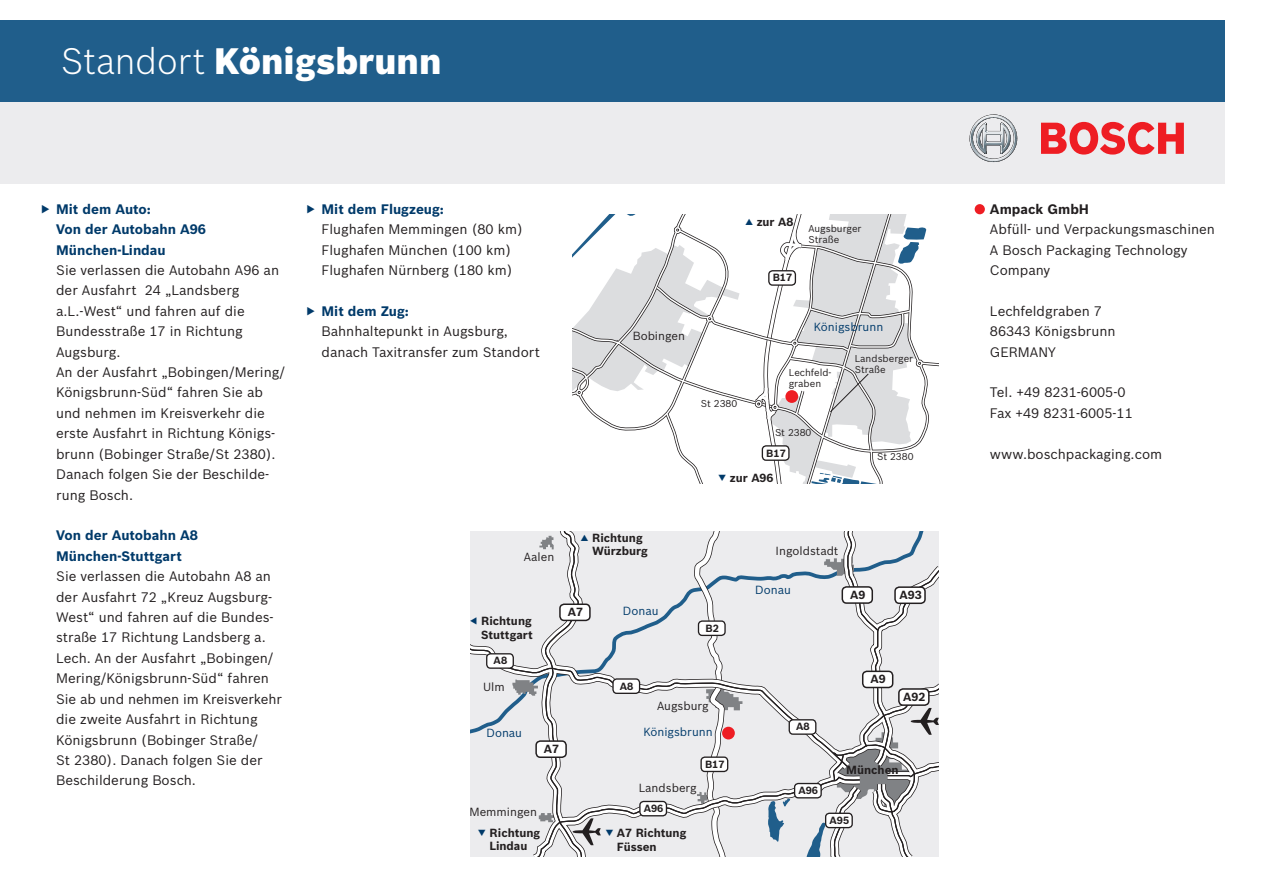
<style>
.page{position:relative;width:1263px;height:893px;background:#fff}
.page>*{position:absolute;margin:0;border:0;box-sizing:border-box;transform-origin:0 0}
.t1{font:900 36px "Bosch Sans";color:#fff}
.t2{font:13.5px/20.4px "Bosch Sans";color:#231f20}
.t3{font:700 13.5px/20.4px "Bosch Sans";color:#003a6a}
.t4{font:700 13.5px "Bosch Sans";color:#231f20}
.t5{font:700 11.55px/13.5px "Bosch Sans";color:#231f20}
.t6{font:11.55px "Bosch Sans";color:#231f20}
.t7{font:11.55px "Bosch Sans";color:#003a6a}
.t8{font:700 10.2px "Bosch Sans";color:#231f20}
.t9{font:9.75px/10.6px "Bosch Sans";color:#231f20}
.s1{font-weight:300}
.s2{font-weight:400}
.s3{color:#003a6a}
.s4{font-weight:700;color:#003a6a}
</style>
<div class="page">
<div style="left:469px;top:531px;width:470px;height:326px;background:#ececee"></div>
<div style="left:0;top:20px;width:1225px;height:82px;background:#205e8b"></div>
<div style="left:0;top:102px;width:1225px;height:82px;background:#ececee"></div>
<svg style="left:969px;top:114px;width:48px;height:48px"></svg>
<svg style="left:1041px;top:122px;width:143px;height:33px"></svg>
<div style="left:975px;top:204px;width:10px;height:10px;background:#ee1d23;border-radius:50%"></div>
<svg style="left:469px;top:645px;width:43px;height:123px"></svg>
<svg style="left:512px;top:531px;width:427px;height:326px"></svg>
<div style="left:789px;top:720px;width:27px;height:14px;background:#fff;border-radius:4px"></div>
<div style="left:788px;top:719px;width:28px;height:16px;border:1px solid #231f20;border-radius:4px"></div>
<div style="left:698px;top:621px;width:27px;height:14px;background:#fff;border-radius:4px"></div>
<div style="left:698px;top:620px;width:28px;height:16px;border:1px solid #231f20;border-radius:4px"></div>
<div style="left:701px;top:757px;width:27px;height:14px;background:#fff;border-radius:4px"></div>
<div style="left:700px;top:756px;width:28px;height:16px;border:1px solid #231f20;border-radius:4px"></div>
<div style="left:613px;top:679px;width:26px;height:14px;background:#fff;border-radius:4px"></div>
<div style="left:612px;top:678px;width:28px;height:16px;border:1px solid #231f20;border-radius:4px"></div>
<div style="left:487px;top:654px;width:26px;height:14px;background:#fff;border-radius:4px"></div>
<div style="left:486px;top:653px;width:28px;height:16px;border:1px solid #231f20;border-radius:4px"></div>
<div style="left:640px;top:801px;width:26px;height:15px;background:#fff;border-radius:4px"></div>
<div style="left:639px;top:801px;width:28px;height:15px;border:1px solid #231f20;border-radius:4px"></div>
<div style="left:795px;top:783px;width:26px;height:15px;background:#fff;border-radius:4px"></div>
<div style="left:794px;top:783px;width:28px;height:15px;border:1px solid #231f20;border-radius:4px"></div>
<div style="left:826px;top:813px;width:26px;height:15px;background:#fff;border-radius:4px"></div>
<div style="left:825px;top:813px;width:28px;height:15px;border:1px solid #231f20;border-radius:4px"></div>
<div style="left:560px;top:604px;width:30px;height:16px;background:#fff;border-radius:4px"></div>
<div style="left:559px;top:603px;width:32px;height:18px;border:2px solid #231f20;border-radius:4px"></div>
<div style="left:536px;top:741px;width:30px;height:16px;background:#fff;border-radius:4px"></div>
<div style="left:535px;top:740px;width:32px;height:18px;border:2px solid #231f20;border-radius:4px"></div>
<div style="left:895px;top:587px;width:30px;height:16px;background:#fff;border-radius:4px"></div>
<div style="left:894px;top:586px;width:32px;height:18px;border:2px solid #231f20;border-radius:4px"></div>
<div style="left:899px;top:689px;width:30px;height:16px;background:#fff;border-radius:4px"></div>
<div style="left:898px;top:688px;width:31px;height:18px;border:2px solid #231f20;border-radius:4px"></div>
<div style="left:842px;top:587px;width:30px;height:16px;background:#fff;border-radius:4px"></div>
<div style="left:841px;top:586px;width:32px;height:18px;border:2px solid #231f20;border-radius:4px"></div>
<div style="left:863px;top:671px;width:30px;height:16px;background:#fff;border-radius:4px"></div>
<div style="left:862px;top:671px;width:31px;height:17px;border:2px solid #231f20;border-radius:4px"></div>
<svg style="left:572px;top:214px;width:367px;height:270px"></svg>
<div style="left:762px;top:446px;width:27px;height:14px;background:#fff;border-radius:4px"></div>
<div style="left:762px;top:445px;width:27px;height:16px;border:1px solid #231f20;border-radius:4px"></div>
<h1 class="t1" style="left:61px;top:33px;width:382px"><span class="s1">Standort</span> Königsbrunn</h1>
<p class="t3" style="left:56px;top:198px;width:151px;text-indent:-15px"><span class="s2">▶</span> Mit dem Auto:<br>Von der Autobahn A96<br>München-Lindau</p>
<p class="t2" style="left:56px;top:259px;width:231px">Sie verlassen die Autobahn A96 an der Ausfahrt 24 „Landsberg a.L.-West“ und fahren auf die<br>Bundesstraße 17 in Richtung<br>Augsburg.<br>An der Ausfahrt „Bobingen/Mering/<br>Königsbrunn-Süd“ fahren Sie ab und nehmen im Kreisverkehr die erste Ausfahrt in Richtung Königs&shy;brunn (Bobinger Straße/St 2380).<br>Danach folgen Sie der Beschilde&shy;rung Bosch.</p>
<p class="t3" style="left:56px;top:524px;width:143px">Von der Autobahn A8<br>München-Stuttgart</p>
<p class="t2" style="left:56px;top:565px;width:227px">Sie verlassen die Autobahn A8 an der Ausfahrt 72 „Kreuz Augsburg-<br>West“ und fahren auf die Bundes&shy;straße 17 Richtung Landsberg a.<br>Lech. An der Ausfahrt „Bobingen/<br>Mering/Königsbrunn-Süd“ fahren<br>Sie ab und nehmen im Kreisverkehr die zweite Ausfahrt in Richtung<br>Königsbrunn (Bobinger Straße/<br>St 2380). Danach folgen Sie der<br>Beschilderung Bosch.</p>
<p class="t2" style="left:321px;top:198px;width:203px;text-indent:-15px"><span class="s3">▶</span> <span class="s4">Mit dem Flugzeug:<br></span>Flughafen Memmingen (80 km)<br>Flughafen München (100 km)<br>Flughafen Nürnberg (180 km)</p>
<p class="t2" style="left:321px;top:300px;width:220px;text-indent:-15px"><span class="s3">▶</span> <span class="s4">Mit dem Zug:<br></span>Bahnhaltepunkt in Augsburg, danach Taxitransfer zum Standort</p>
<p class="t6" style="left:633px;top:328px;width:54px">Bobingen</p>
<p class="t5" style="left:745px;top:214px;width:50px"><span class="s3">▲</span> zur A8</p>
<p class="t8" style="left:773px;top:270px;width:21px">B17</p>
<p class="t9" style="left:808px;top:222px;width:55px">Augsburger<br>Straße</p>
<p class="t7" style="left:814px;top:319px;width:71px">Königsbrunn</p>
<p class="t9" style="left:701px;top:397px;width:38px">St 2380</p>
<p class="t9" style="left:789px;top:367px;width:44px">Lechfeld&shy;graben</p>
<p class="t9" style="left:775px;top:426px;width:38px">St 2380</p>
<p class="t8" style="left:766px;top:445px;width:21px">B17</p>
<p class="t5" style="left:718px;top:470px;width:57px"><span class="s3">▼</span> zur A96</p>
<p class="t9" style="left:855px;top:353px;width:60px">Landsberger<br>Straße</p>
<p class="t9" style="left:877px;top:451px;width:38px">St 2380</p>
<p class="t6" style="left:524px;top:549px;width:32px">Aalen</p>
<p class="t5" style="left:592px;top:530px;width:57px;text-indent:-12px"><span class="s3">▲</span> Richtung<br>Würzburg</p>
<p class="t5" style="left:469px;top:614px;width:65px;text-align:right"><span class="s3">◀</span> Richtung<br>Stuttgart</p>
<p class="t8" style="left:494px;top:653px;width:15px">A8</p>
<p class="t6" style="left:483px;top:678px;width:23px">Ulm</p>
<p class="t5" style="left:568px;top:605px;width:17px">A7</p>
<p class="t7" style="left:486px;top:725px;width:37px">Donau</p>
<p class="t5" style="left:544px;top:741px;width:17px">A7</p>
<p class="t6" style="left:469px;top:804px;width:69px">Memmingen</p>
<p class="t5" style="left:478px;top:825px;width:64px;text-align:center"><span class="s3">▼</span> Richtung<br>Lindau</p>
<p class="t7" style="left:623px;top:602px;width:37px">Donau</p>
<p class="t8" style="left:620px;top:678px;width:15px">A8</p>
<p class="t8" style="left:705px;top:620px;width:15px">B2</p>
<p class="t6" style="left:657px;top:698px;width:53px">Augsburg</p>
<p class="t7" style="left:643px;top:723px;width:71px">Königsbrunn</p>
<p class="t6" style="left:639px;top:779px;width:59px">Landsberg</p>
<p class="t8" style="left:644px;top:801px;width:21px">A96</p>
<p class="t5" style="left:617px;top:826px;width:71px;text-indent:-12px"><span class="s3">▼</span> A7 Richtung<br>Füssen</p>
<p class="t8" style="left:705px;top:756px;width:21px">B17</p>
<p class="t6" style="left:776px;top:542px;width:64px">Ingoldstadt</p>
<p class="t7" style="left:755px;top:582px;width:37px">Donau</p>
<p class="t5" style="left:850px;top:587px;width:17px">A9</p>
<p class="t5" style="left:899px;top:587px;width:24px">A93</p>
<p class="t8" style="left:796px;top:719px;width:15px">A8</p>
<p class="t8" style="left:798px;top:783px;width:21px">A96</p>
<p class="t5" style="left:870px;top:672px;width:17px">A9</p>
<p class="t5" style="left:903px;top:689px;width:24px">A92</p>
<p class="t5" style="left:846px;top:762px;width:54px">München</p>
<p class="t8" style="left:829px;top:812px;width:21px">A95</p>
<p class="t4" style="left:990px;top:199px;width:101px">Ampack GmbH</p>
<p class="t2" style="left:990px;top:218px;width:227px">Abfüll- und Verpackungsmaschinen<br>A Bosch Packaging Technology<br>Company</p>
<p class="t2" style="left:990px;top:300px;width:127px">Lechfeldgraben 7<br>86343 Königsbrunn<br>GERMANY</p>
<p class="t2" style="left:990px;top:381px;width:144px">Tel. +49 8231-6005-0<br>Fax +49 8231-6005-11</p>
<p class="t2" style="left:990px;top:443px;width:174px">www.boschpackaging.com</p>
</div>
